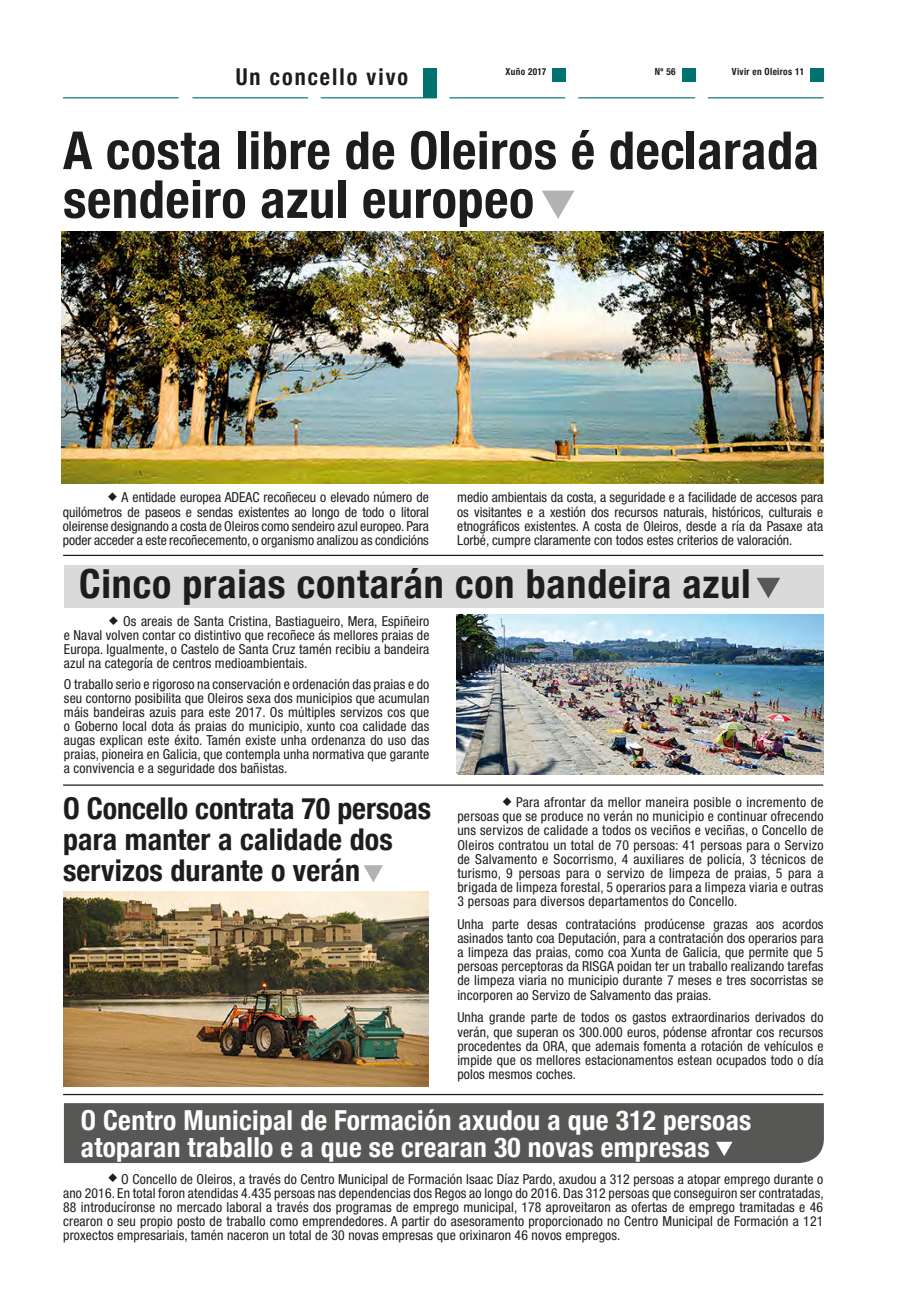
<style>
.page{position:relative;width:904px;height:1312px;background:#fff}
.page>*{position:absolute;margin:0;border:0;box-sizing:border-box;transform-origin:0 0}
.t1{font:700 condensed 52.5px/48.8px "Helvetica Neue";letter-spacing:.01em;color:#1d1d1b}
.t2{font:700 condensed 40px "Helvetica Neue";letter-spacing:.02em;color:#1d1d1b}
.t3{font:700 condensed 30px/31.2px "Helvetica Neue";letter-spacing:.005em;color:#1d1d1b}
.t4{font:700 condensed 27.5px/27.5px "Helvetica Neue";letter-spacing:.01em;color:#fff}
.t5{font:700 condensed 23.25px "Helvetica Neue";letter-spacing:.09em;color:#1d1d1b;scale:.95 1}
.t6{font:condensed 13.75px/14.1px "Helvetica Neue";letter-spacing:.01em;color:#1d1d1b;text-align:justify}
.t7{font:700 condensed 9.75px "Helvetica Neue";letter-spacing:.035em;color:#1d1d1b;scale:.95 1}
.s1{font-family:"Monotype Sorts";font-stretch:normal;font-size:12px}
</style>
<div class="page">
<div style="left:64px;top:564px;width:759px;height:43px;background:#dadada"></div>
<hr style="left:63px;top:554px;width:760px;height:2px;background:#1d1d1b">
<hr style="left:63px;top:784px;width:760px;height:1px;background:#1d1d1b">
<hr style="left:63px;top:1093px;width:760px;height:1px;background:#1d1d1b">
<img style="left:457px;top:614px;width:366px;height:160px">
<img style="left:63px;top:891px;width:366px;height:194px">
<svg style="left:542px;top:190px;width:32px;height:29px"></svg>
<img style="left:61px;top:231px;width:762px;height:252px">
<div style="left:64px;top:1103px;width:760px;height:59px;background:#575756"></div>
<svg style="left:756px;top:577px;width:24px;height:21px"></svg>
<svg style="left:364px;top:865px;width:19px;height:17px"></svg>
<hr style="left:707px;top:97px;width:116px;height:1px;background:#007270">
<hr style="left:578px;top:97px;width:117px;height:1px;background:#007270">
<hr style="left:449px;top:97px;width:116px;height:1px;background:#007270">
<hr style="left:321px;top:97px;width:115px;height:1px;background:#007270">
<hr style="left:192px;top:97px;width:116px;height:1px;background:#007270">
<hr style="left:63px;top:97px;width:116px;height:1px;background:#007270">
<div style="left:423px;top:68px;width:13px;height:30px;background:#007270"></div>
<div style="left:682px;top:68px;width:13px;height:13px;background:#007270"></div>
<div style="left:810px;top:68px;width:13px;height:13px;background:#007270"></div>
<div style="left:552px;top:68px;width:13px;height:13px;background:#007270"></div>
<h3 class="t5" style="left:236px;top:57px;width:183px">Un concello vivo</h3>
<p class="t7" style="left:505px;top:64px;width:44px">Xuño 2017</p>
<p class="t7" style="left:655px;top:64px;width:23px">Nº 56</p>
<p class="t7" style="left:732px;top:64px;width:78px">Vivir en Oleiros 11</p>
<h1 class="t1" style="left:63px;top:122px;width:757px">A costa libre de Oleiros é declarada sendeiro azul europeo</h1>
<p class="t6" style="left:63px;top:490px;width:367px;text-indent:45px"><span class="s1">U</span> A entidade europea ADEAC recoñeceu o elevado número de quilómetros de paseos e sendas existentes ao longo de todo o litoral oleirense designando a costa de Oleiros como sendeiro azul europeo. Para poder acceder a este recoñecemento, o organismo analizou as condicións</p>
<p class="t6" style="left:457px;top:490px;width:367px">medio ambientais da costa, a seguridade e a facilidade de accesos para os visitantes e a xestión dos recursos naturais, históricos, culturais e etnográficos existentes. A costa de Oleiros, desde a ría da Pasaxe ata Lorbé, cumpre claramente con todos estes criterios de valoración.</p>
<h2 class="t2" style="left:79px;top:550px;width:673px">Cinco praias contarán con bandeira azul</h2>
<p class="t6" style="left:64px;top:613px;width:367px;text-indent:45px"><span class="s1">U</span> Os areais de Santa Cristina, Bastiagueiro, Mera, Espiñeiro e Naval volven contar co distintivo que recoñece ás mellores praias de Europa. Igualmente, o Castelo de Santa Cruz tamén recibiu a bandeira azul na categoría de centros medioambientais.</p>
<p class="t6" style="left:64px;top:676px;width:367px">O traballo serio e rigoroso na conservación e ordenación das praias e do seu contorno posibilita que Oleiros sexa dos municipios que acumulan máis bandeiras azuis para este 2017. Os múltiples servizos cos que o Goberno local dota ás praias do municipio, xunto coa calidade das augas explican este éxito. Tamén existe unha ordenanza do uso das praias, pioneira en Galicia, que contempla unha normativa que garante a convivencia e a seguridade dos bañistas.</p>
<p class="t6" style="left:457px;top:795px;width:368px;text-indent:45px"><span class="s1">U</span> Para afrontar da mellor maneira posible o incremento de persoas que se produce no verán no municipio e continuar ofrecendo uns servizos de calidade a todos os veciños e veciñas, o Concello de Oleiros contratou un total de 70 persoas: 41 persoas para o Servizo de Salvamento e Socorrismo, 4 auxiliares de policía, 3 técnicos de turismo, 9 persoas para o servizo de limpeza de praias, 5 para a brigada de limpeza forestal, 5 operarios para a limpeza viaria e outras 3 persoas para diversos departamentos do Concello.</p>
<p class="t6" style="left:457px;top:916px;width:368px">Unha parte desas contratacións prodúcense grazas aos acordos asinados tanto coa Deputación, para a contratación dos operarios para a limpeza das praias, como coa Xunta de Galicia, que permite que 5 persoas perceptoras da RISGA poidan ter un traballo realizando tarefas de limpeza viaria no municipio durante 7 meses e tres socorristas se incorporen ao Servizo de Salvamento das praias.</p>
<p class="t6" style="left:457px;top:1010px;width:368px">Unha grande parte de todos os gastos extraordinarios derivados do verán, que superan os 300.000 euros, pódense afrontar cos recursos procedentes da ORA, que ademais fomenta a rotación de vehículos e impide que os mellores estacionamentos estean ocupados todo o día polos mesmos coches.</p>
<h3 class="t4" style="left:81px;top:1103px;width:672px">O Centro Municipal de Formación axudou a que 312 persoas atoparan traballo e a que se crearan 30 novas empresas</h3>
<p class="t6" style="left:63px;top:1171px;width:762px;text-indent:45px"><span class="s1">U</span> O Concello de Oleiros, a través do Centro Municipal de Formación Isaac Díaz Pardo, axudou a 312 persoas a atopar emprego durante o ano 2016. En total foron atendidas 4.435 persoas nas dependencias dos Regos ao longo do 2016. Das 312 persoas que conseguiron ser contratadas, 88 introducíronse no mercado laboral a través dos programas de emprego municipal, 178 aproveitaron as ofertas de emprego tramitadas e 46 crearon o seu propio posto de traballo como emprendedores. A partir do asesoramento proporcionado no Centro Municipal de Formación a 121 proxectos empresariais, tamén naceron un total de 30 novas empresas que orixinaron 46 novos empregos.</p>
<h3 class="t3" style="left:63px;top:790px;width:370px">O Concello contrata 70 persoas para manter a calidade dos servizos durante o verán</h3>
</div>
